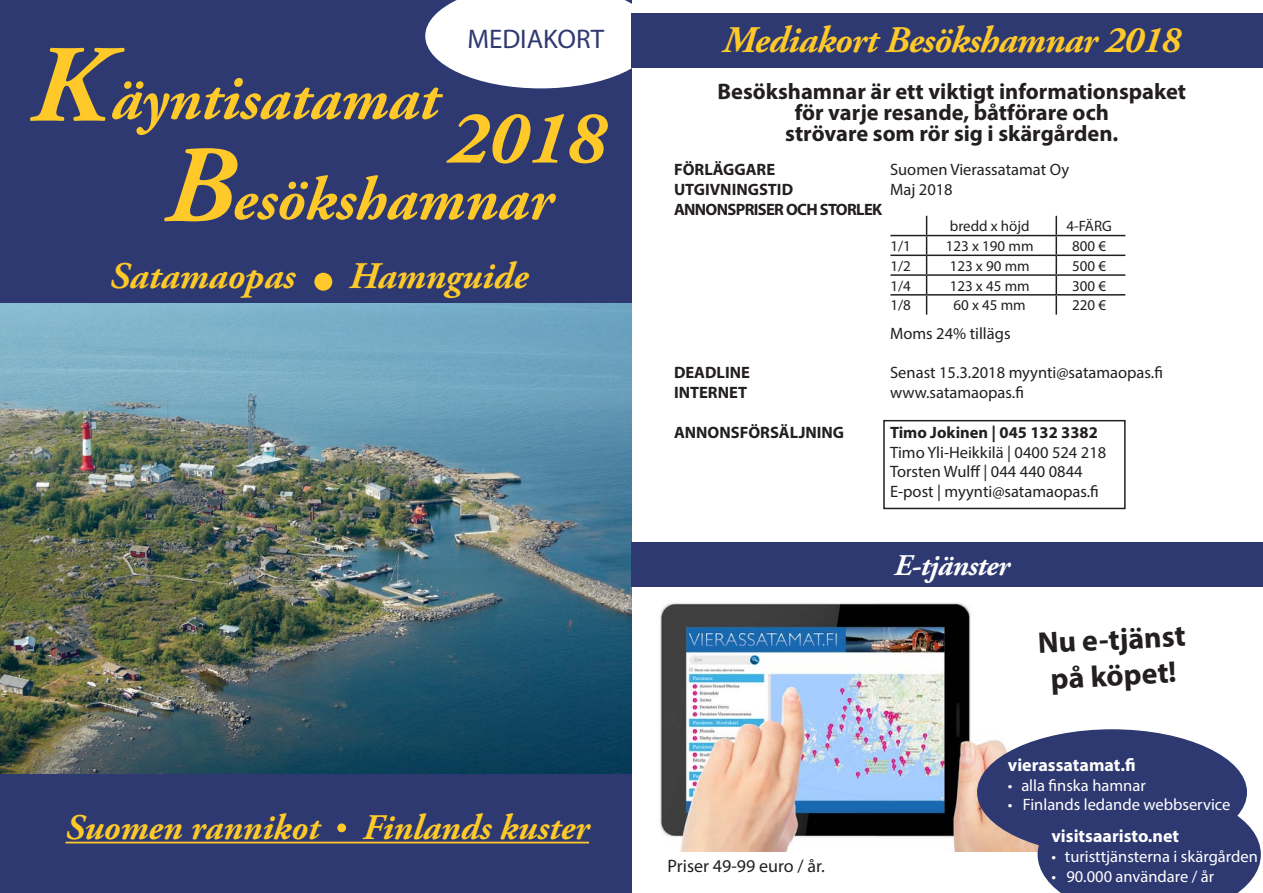
<style>
.page{position:relative;width:1263px;height:893px;background:#fff}
.page>*{position:absolute;margin:0;border:0;box-sizing:border-box;transform-origin:0 0}
.Leipis_02_sisen{font:italic 700 75.6px "Adobe Garamond Pro";color:#fec929}
.Leipis_02_sisen-2{font:italic 700 37.5px "Adobe Garamond Pro";letter-spacing:-.02em;color:#fec929}
.Leipis_02_sisen-3{font:italic 700 37.5px "Adobe Garamond Pro";color:#fec929}
.Leipis_02_sisen-4{font:italic 700 36px "Adobe Garamond Pro";color:#fec929}
.t1{font:700 30px "Myriad Pro";color:#231f20}
.t2{font:italic 700 30px "Adobe Garamond Pro";letter-spacing:-.02em;color:#fff}
.t3{font:27px "Myriad Pro";color:#2e3972}
.t4{font:700 22.5px "Myriad Pro";color:#231f20}
.t5{font:700 18px "Myriad Pro";color:#fff}
.t6{font:18px "Myriad Pro";color:#231f20}
.t7{font:16.5px/19.8px "Myriad Pro";color:#231f20}
.t8{font:16.5px "Myriad Pro";color:#fff}
.t9{font:700 16.5px "Myriad Pro";color:#231f20}
.t10{font:700 16.5px "Myriad Pro";letter-spacing:-.04em;color:#231f20}
.t11{font:15px "Myriad Pro";color:#231f20}
.s1{font-weight:700}
</style>
<div class="page">
<div style="left:0;top:0;width:631px;height:893px;background:#2e3972"></div>
<svg style="left:164px;top:148px;width:392px;height:73px"></svg>
<hr style="left:65px;top:842px;width:524px;height:1px;background:#fec929">
<div style="left:337px;top:823px;width:9px;height:9px;background:#fec929;border-radius:50%"></div>
<div style="left:314px;top:273px;width:18px;height:18px;background:#fec929;border-radius:50%"></div>
<img style="left:0;top:303px;width:631px;height:470px">
<svg style="left:30px;top:0;width:626px;height:135px"></svg>
<div style="left:631px;top:14px;width:632px;height:54px;background:#2e3972"></div>
<div style="left:631px;top:542px;width:632px;height:45px;background:#2e3972"></div>
<hr style="left:890px;top:235px;width:37px;height:1px;background:#231f20">
<hr style="left:927px;top:235px;width:129px;height:1px;background:#231f20">
<hr style="left:1056px;top:235px;width:69px;height:1px;background:#231f20">
<hr style="left:890px;top:255px;width:37px;height:1px;background:#231f20">
<hr style="left:927px;top:255px;width:129px;height:1px;background:#231f20">
<hr style="left:1056px;top:255px;width:69px;height:1px;background:#231f20">
<hr style="left:890px;top:274px;width:37px;height:2px;background:#231f20">
<hr style="left:927px;top:274px;width:129px;height:2px;background:#231f20">
<hr style="left:1056px;top:274px;width:69px;height:2px;background:#231f20">
<hr style="left:890px;top:294px;width:37px;height:2px;background:#231f20">
<hr style="left:927px;top:294px;width:129px;height:2px;background:#231f20">
<svg style="left:926px;top:216px;width:1px;height:99px"></svg>
<hr style="left:1056px;top:294px;width:69px;height:2px;background:#231f20">
<svg style="left:1055px;top:216px;width:2px;height:99px"></svg>
<div style="left:883px;top:420px;width:242px;height:89px;border:2px solid #231f20"></div>
<img style="left:660px;top:602px;width:381px;height:249px">
<div style="left:977px;top:729px;width:270px;height:126px;background:#2e3972;border-radius:50%"></div>
<div style="left:1037px;top:795px;width:224px;height:98px;background:#2e3972"></div>
<p class="t3" style="left:467px;top:23px;width:138px">MEDIAKORT</p>
<p class="Leipis_02_sisen" style="left:448px;top:95px;width:159px">2018</p>
<p class="Leipis_02_sisen-3" style="left:110px;top:254px;width:187px">Satamaopas</p>
<p class="Leipis_02_sisen-3" style="left:349px;top:254px;width:181px">Hamnguide</p>
<p class="Leipis_02_sisen-4" style="left:65px;top:807px;width:525px">Suomen rannikot Finlands kuster</p>
<p class="Leipis_02_sisen-2" style="left:723px;top:18px;width:459px">Mediakort Besökshamnar 2018</p>
<p class="t4" style="left:717px;top:76px;width:470px">Besökshamnar är ett viktigt informationspaket</p>
<p class="t4" style="left:795px;top:97px;width:316px">för varje resande, båtförare och</p>
<p class="t4" style="left:785px;top:118px;width:335px">strövare som rör sig i skärgården.</p>
<p class="t9" style="left:674px;top:159px;width:103px">FÖRLÄGGARE</p>
<p class="t7" style="left:890px;top:159px;width:181px">Suomen Vierassatamat Oy</p>
<p class="t9" style="left:674px;top:178px;width:121px">UTGIVNINGSTID</p>
<p class="t7" style="left:890px;top:179px;width:64px">Maj 2018</p>
<p class="t10" style="left:674px;top:198px;width:210px">ANNONSPRISER OCH STORLEK</p>
<p class="t11" style="left:950px;top:217px;width:81px">bredd x höjd</p>
<p class="t11" style="left:1066px;top:217px;width:47px">4-FÄRG</p>
<p class="t11" style="left:890px;top:237px;width:22px">1/1</p>
<p class="t11" style="left:946px;top:237px;width:89px">123 x 190 mm</p>
<p class="t11" style="left:1072px;top:237px;width:35px">800 €</p>
<p class="t11" style="left:890px;top:257px;width:22px">1/2</p>
<p class="t11" style="left:950px;top:257px;width:81px">123 x 90 mm</p>
<p class="t11" style="left:1072px;top:257px;width:35px">500 €</p>
<p class="t11" style="left:890px;top:276px;width:22px">1/4</p>
<p class="t11" style="left:950px;top:276px;width:81px">123 x 45 mm</p>
<p class="t11" style="left:1072px;top:276px;width:35px">300 €</p>
<p class="t11" style="left:890px;top:296px;width:22px">1/8</p>
<p class="t11" style="left:953px;top:296px;width:74px">60 x 45 mm</p>
<p class="t11" style="left:1072px;top:296px;width:35px">220 €</p>
<p class="t7" style="left:890px;top:323px;width:122px">Moms 24% tillägs</p>
<p class="t9" style="left:674px;top:362px;width:77px">DEADLINE</p>
<p class="t7" style="left:890px;top:363px;width:274px">Senast 15.3.2018 myynti@satamaopas.fi</p>
<p class="t9" style="left:674px;top:382px;width:75px">INTERNET</p>
<p class="t7" style="left:890px;top:383px;width:135px">www.satamaopas.fi</p>
<p class="t9" style="left:674px;top:421px;width:172px">ANNONSFÖRSÄLJNING</p>
<p class="t7" style="left:890px;top:422px;width:218px"><span class="s1">Timo Jokinen | 045 132 3382<br></span>Timo Yli-Heikkilä | 0400 524 218</p>
<p class="t7" style="left:890px;top:462px;width:210px">Torsten Wulff | 044 440 0844<br>E-post | myynti@satamaopas.fi</p>
<p class="t2" style="left:894px;top:548px;width:117px">E-tjänster</p>
<p class="t1" style="left:1037px;top:624px;width:149px;rotate:-3deg">Nu e-tjänst</p>
<p class="t1" style="left:1050px;top:659px;width:127px;rotate:-3deg">på köpet!</p>
<p class="t6" style="left:668px;top:855px;width:159px">Priser 49-99 euro / år.</p>
<p class="t5" style="left:1008px;top:753px;width:129px">vierassatamat.fi</p>
<p class="t8" style="left:1008px;top:775px;width:139px">• alla finska hamnar</p>
<p class="t8" style="left:1008px;top:795px;width:224px">• Finlands ledande webbservice</p>
<p class="t5" style="left:1051px;top:825px;width:129px">visitsaaristo.net</p>
<p class="t8" style="left:1051px;top:846px;width:208px">• turisttjänsterna i skärgården</p>
<p class="t8" style="left:1051px;top:866px;width:164px">• 90.000 användare / år</p>
</div>
